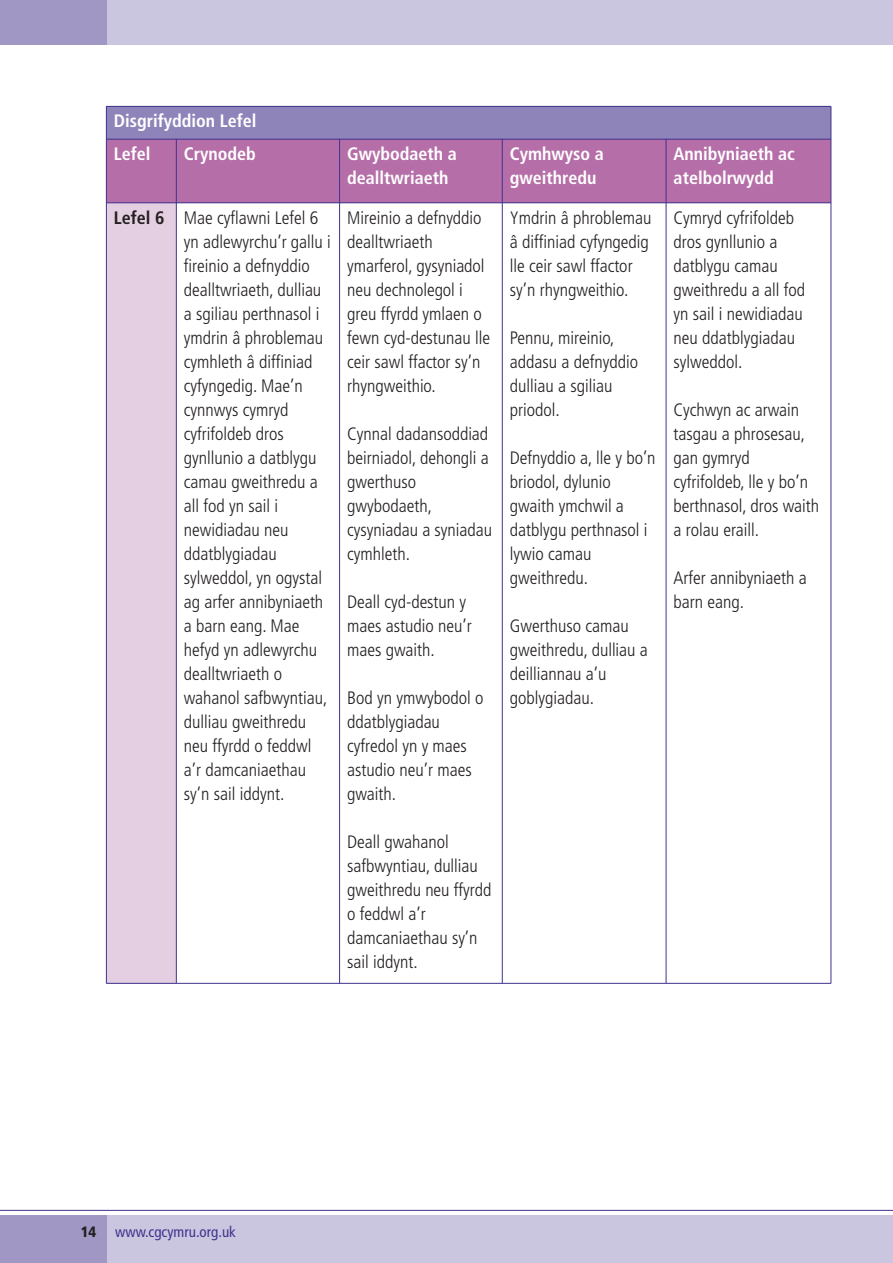
<style>
.page{position:relative;width:893px;height:1263px;background:#fff}
.page>*{position:absolute;margin:0;border:0;box-sizing:border-box;transform-origin:0 0}
.t1{font:300 condensed 18px/24px "Frutiger";color:#231f20}
.t2{font:700 condensed 18px/24px "Frutiger";color:#fff}
.t3{font:condensed 15px "Frutiger";color:#3e348d}
.t4{font:900 condensed 15px "Frutiger";color:#231f20}
.s1{font-weight:700}
</style>
<div class="page">
<div style="left:0;top:0;width:893px;height:44px;background:#cbc6e0"></div>
<div style="left:0;top:0;width:106px;height:44px;background:#a197c5"></div>
<div style="left:0;top:1215px;width:893px;height:48px;background:#cbc6e0"></div>
<div style="left:0;top:1215px;width:106px;height:48px;background:#a197c5"></div>
<hr style="left:0;top:1210px;width:893px;height:1px;background:#3e348d">
<div style="left:106px;top:106px;width:725px;height:33px;background:#8e84b9"></div>
<div style="left:106px;top:139px;width:70px;height:64px;background:#b56ea8"></div>
<div style="left:176px;top:139px;width:164px;height:64px;background:#b56ea8"></div>
<div style="left:340px;top:139px;width:162px;height:64px;background:#b56ea8"></div>
<div style="left:502px;top:139px;width:164px;height:64px;background:#b56ea8"></div>
<div style="left:666px;top:139px;width:165px;height:64px;background:#b56ea8"></div>
<div style="left:106px;top:203px;width:70px;height:780px;background:#e4cfe2"></div>
<hr style="left:106px;top:106px;width:1px;height:877px;background:#3e348d">
<hr style="left:176px;top:139px;width:1px;height:844px;background:#3e348d">
<hr style="left:339px;top:139px;width:1px;height:844px;background:#3e348d">
<hr style="left:502px;top:139px;width:1px;height:844px;background:#3e348d">
<hr style="left:666px;top:139px;width:1px;height:844px;background:#3e348d">
<hr style="left:831px;top:106px;width:1px;height:877px;background:#3e348d">
<hr style="left:106px;top:106px;width:725px;height:1px;background:#3e348d">
<hr style="left:106px;top:139px;width:725px;height:1px;background:#3e348d">
<hr style="left:106px;top:203px;width:725px;height:1px;background:#3e348d">
<hr style="left:106px;top:983px;width:725px;height:1px;background:#3e348d">
<p class="t2" style="left:114px;top:106px;width:144px;line-height:32.8px">Disgrifyddion Lefel<br>Lefel</p>
<p class="t2" style="left:184px;top:143px;width:73px">Crynodeb</p>
<p class="t2" style="left:347px;top:143px;width:111px">Gwybodaeth a dealltwriaeth</p>
<p class="t2" style="left:510px;top:143px;width:95px">Cymhwyso a gweithredu</p>
<p class="t2" style="left:674px;top:143px;width:123px">Annibyniaeth ac atelbolrwydd</p>
<p class="t1" style="left:184px;top:207px;width:148px;text-indent:-70px"><span class="s1">Lefel 6</span> Mae cyflawni Lefel 6 yn adlewyrchu’r gallu i fireinio a defnyddio dealltwriaeth, dulliau a sgiliau perthnasol i ymdrin â phroblemau cymhleth â diffiniad cyfyngedig. Mae’n cynnwys cymryd cyfrifoldeb dros gynllunio a datblygu camau gweithredu a all fod yn sail i newidiadau neu ddatblygiadau sylweddol, yn ogystal ag arfer annibyniaeth a barn eang. Mae hefyd yn adlewyrchu dealltwriaeth o wahanol safbwyntiau, dulliau gweithredu neu ffyrdd o feddwl a’r damcaniaethau sy’n sail iddynt.</p>
<p class="t1" style="left:347px;top:207px;width:145px">Mireinio a defnyddio dealltwriaeth ymarferol, gysyniadol neu dechnolegol i greu ffyrdd ymlaen o fewn cyd-destunau lle ceir sawl ffactor sy’n rhyngweithio.</p>
<p class="t1" style="left:674px;top:207px;width:133px">Cymryd cyfrifoldeb dros gynllunio a datblygu camau gweithredu a all fod yn sail i newidiadau neu ddatblygiadau sylweddol.</p>
<p class="t1" style="left:674px;top:399px;width:147px">Cychwyn ac arwain tasgau a phrosesau, gan gymryd cyfrifoldeb, lle y bo’n berthnasol, dros waith a rolau eraill.</p>
<p class="t1" style="left:674px;top:567px;width:135px">Arfer annibyniaeth a barn eang.</p>
<p class="t1" style="left:510px;top:207px;width:143px">Ymdrin â phroblemau â diffiniad cyfyngedig lle ceir sawl ffactor sy’n rhyngweithio.</p>
<p class="t1" style="left:510px;top:327px;width:130px">Pennu, mireinio, addasu a defnyddio dulliau a sgiliau priodol.</p>
<p class="t1" style="left:510px;top:447px;width:147px">Defnyddio a, lle y bo’n briodol, dylunio gwaith ymchwil a datblygu perthnasol i lywio camau gweithredu.</p>
<p class="t1" style="left:510px;top:615px;width:140px">Gwerthuso camau gweithredu, dulliau a deilliannau a’u goblygiadau.</p>
<p class="t1" style="left:347px;top:423px;width:147px">Cynnal dadansoddiad beirniadol, dehongli a gwerthuso gwybodaeth, cysyniadau a syniadau cymhleth.</p>
<p class="t1" style="left:347px;top:591px;width:126px">Deall cyd-destun y maes astudio neu’r maes gwaith.</p>
<p class="t1" style="left:347px;top:687px;width:138px">Bod yn ymwybodol o ddatblygiadau cyfredol yn y maes astudio neu’r maes gwaith.</p>
<p class="t1" style="left:347px;top:831px;width:146px">Deall gwahanol safbwyntiau, dulliau gweithredu neu ffyrdd o feddwl a’r damcaniaethau sy’n sail iddynt.</p>
<p class="t4" style="left:81px;top:1225px;width:17px">14</p>
<p class="t3" style="left:115px;top:1225px;width:122px">www.cgcymru.org.uk</p>
</div>
